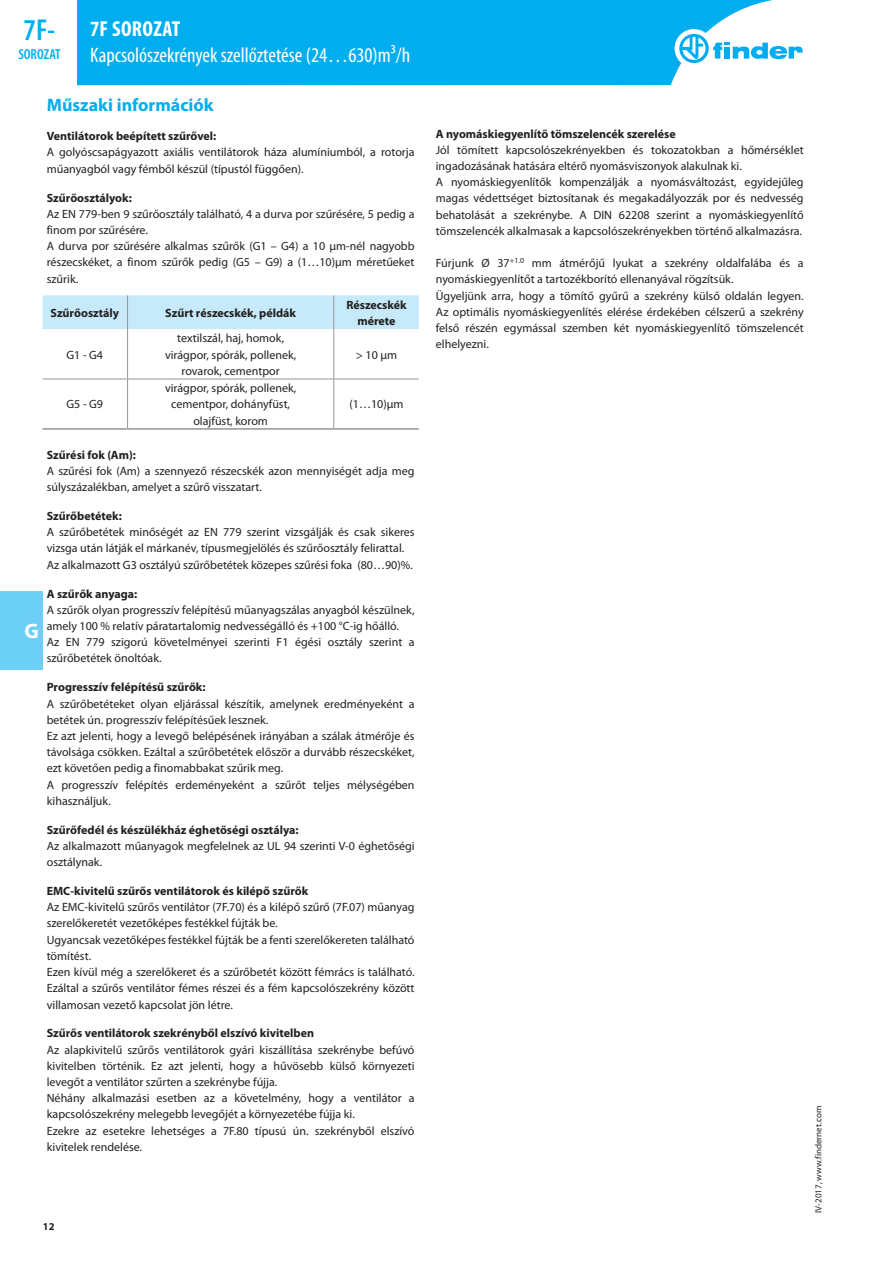
<style>
.page{position:relative;width:893px;height:1263px;background:#fff}
.page>*{position:absolute;margin:0;border:0;box-sizing:border-box;transform-origin:0 0}
.t1{font:600 condensed 30.3px "Myriad Pro";color:#00aeef}
.t2{font:700 condensed 21.75px "Myriad Pro";letter-spacing:.02em;color:#fff}
.t3{font:condensed 21px "Myriad Pro";color:#fff}
.t4{font:700 21px "Myriad Pro";color:#fff}
.t5{font:700 18px "Myriad Pro";color:#00aeef}
.t6{font:600 condensed 14.55px "Myriad Pro";color:#00aeef}
.t7{font:12px/16.2px "Myriad Pro";color:#231f20}
.t8{font:700 12px/16.2px "Myriad Pro";color:#231f20;text-align:center}
.t9{font:700 10.5px "Myriad Pro";color:#231f20}
.t10{font:9px "Myriad Pro";color:#231f20}
</style>
<div class="page">
<div style="left:0;top:591px;width:43px;height:79px;background:#6bcff6"></div>
<div style="left:77px;top:0;width:696px;height:85px;background:#00aeef"></div>
<div style="left:675px;top:29px;width:38px;height:39px;background:#fff;border-radius:50%"></div>
<svg style="left:679px;top:34px;width:124px;height:29px"></svg>
<div style="left:43px;top:295px;width:376px;height:34px;background:#c6eafa"></div>
<hr style="left:127px;top:295px;width:1px;height:34px;background:#939598">
<hr style="left:333px;top:295px;width:1px;height:34px;background:#939598">
<hr style="left:127px;top:329px;width:1px;height:50px;background:#939598">
<hr style="left:333px;top:329px;width:1px;height:50px;background:#939598">
<hr style="left:127px;top:379px;width:1px;height:49px;background:#939598">
<hr style="left:333px;top:379px;width:1px;height:49px;background:#939598">
<hr style="left:43px;top:428px;width:85px;height:2px;background:#939598">
<hr style="left:128px;top:428px;width:206px;height:2px;background:#939598">
<hr style="left:334px;top:428px;width:85px;height:2px;background:#939598">
<hr style="left:43px;top:379px;width:85px;height:1px;background:#939598">
<hr style="left:128px;top:379px;width:206px;height:1px;background:#939598">
<hr style="left:334px;top:379px;width:85px;height:1px;background:#939598">
<h1 class="t1" style="left:24px;top:13px;width:33px">7F-</h1>
<p class="t6" style="left:18px;top:47px;width:44px">SOROZAT</p>
<h3 class="t5" style="left:47px;top:93px;width:168px">Műszaki információk</h3>
<p class="t8" style="left:47px;top:128px;width:171px">Ventilátorok beépített szűrővel:</p>
<p class="t7" style="left:47px;top:144px;width:369px">A golyóscsapágyazott axiális ventilátorok háza alumíniumból, a rotorja műanyagból vagy fémből készül (típustól függően).</p>
<p class="t8" style="left:47px;top:189px;width:87px">Szűrőosztályok:</p>
<p class="t7" style="left:47px;top:205px;width:369px">Az EN 779-ben 9 szűrőosztály található, 4 a durva por szűrésére, 5 pedig a finom por szűrésére.<br>A durva por szűrésére alkalmas szűrők (G1 – G4) a 10 μm-nél nagyobb részecskéket, a finom szűrők pedig (G5 – G9) a (1…10)μm méretűeket szűrik.</p>
<p class="t8" style="left:51px;top:304px;width:70px">Szűrőosztály</p>
<p class="t8" style="left:165px;top:304px;width:132px">Szűrt részecskék, példák</p>
<p class="t8" style="left:346px;top:296px;width:62px">Részecskék mérete</p>
<p class="t7" style="left:67px;top:346px;width:38px">G1 - G4</p>
<h2 class="t2" style="left:90px;top:16px;width:92px">7F SOROZAT</h2>
<h3 class="t3" style="left:90px;top:42px;width:322px">Kapcsolószekrények szellőztetése (24…630)m³/h</h3>
<p class="t7" style="left:165px;top:330px;width:133px;text-align:center">textilszál, haj, homok, virágpor, spórák, pollenek, rovarok, cementpor</p>
<p class="t7" style="left:356px;top:346px;width:43px">&gt; 10 μm</p>
<h3 class="t4" style="left:24px;top:618px;width:16px">G</h3>
<p class="t7" style="left:67px;top:396px;width:38px">G5 - G9</p>
<p class="t7" style="left:165px;top:380px;width:133px;text-align:center">virágpor, spórák, pollenek, cementpor, dohányfüst, olajfüst, korom</p>
<p class="t7" style="left:350px;top:396px;width:55px">(1…10)μm</p>
<p class="t8" style="left:47px;top:446px;width:91px">Szűrési fok (Am):</p>
<p class="t7" style="left:47px;top:462px;width:369px">A szűrési fok (Am) a szennyező részecskék azon mennyiségét adja meg súlyszázalékban, amelyet a szűrő visszatart.</p>
<p class="t8" style="left:47px;top:507px;width:77px">Szűrőbetétek:</p>
<p class="t7" style="left:47px;top:524px;width:369px">A szűrőbetétek minőségét az EN 779 szerint vizsgálják és csak sikeres vizsga után látják el márkanév, típusmegjelölés és szűrőosztály felirattal.<br>Az alkalmazott G3 osztályú szűrőbetétek közepes szűrési foka (80…90)%.</p>
<p class="t8" style="left:47px;top:585px;width:92px">A szűrők anyaga:</p>
<p class="t7" style="left:47px;top:601px;width:369px">A szűrők olyan progresszív felépítésű műanyagszálas anyagból készülnek, amely 100 % relatív páratartalomig nedvességálló és +100 °C-ig hőálló.<br>Az EN 779 szigorú követelményei szerinti F1 égési osztály szerint a szűrőbetétek önoltóak.</p>
<p class="t8" style="left:47px;top:679px;width:160px">Progresszív felépítésű szűrők:</p>
<p class="t7" style="left:47px;top:695px;width:369px">A szűrőbetéteket olyan eljárással készítik, amelynek eredményeként a betétek ún. progresszív felépítésűek lesznek.<br>Ez azt jelenti, hogy a levegő belépésének irányában a szálak átmérője és távolsága csökken. Ezáltal a szűrőbetétek először a durvább részecskéket, ezt követően pedig a finomabbakat szűrik meg.<br>A progresszív felépítés erdeményeként a szűrőt teljes mélységében kihasználjuk.</p>
<p class="t8" style="left:47px;top:821px;width:253px">Szűrőfedél és készülékház éghetőségi osztálya:</p>
<p class="t7" style="left:47px;top:838px;width:369px">Az alkalmazott műanyagok megfelelnek az UL 94 szerinti V-0 éghetőségi osztálynak.</p>
<p class="t8" style="left:47px;top:882px;width:263px">EMC-kivitelű szűrős ventilátorok és kilépő szűrők</p>
<p class="t7" style="left:47px;top:899px;width:369px">Az EMC-kivitelű szűrős ventilátor (7F.70) és a kilépő szűrő (7F.07) műanyag szerelőkeretét vezetőképes festékkel fújták be.<br>Ugyancsak vezetőképes festékkel fújták be a fenti szerelőkereten található tömítést.<br>Ezen kívül még a szerelőkeret és a szűrőbetét között fémrács is található.<br>Ezáltal a szűrős ventilátor fémes részei és a fém kapcsolószekrény között villamosan vezető kapcsolat jön létre.</p>
<p class="t8" style="left:47px;top:1025px;width:269px">Szűrős ventilátorok szekrényből elszívó kivitelben</p>
<p class="t7" style="left:47px;top:1041px;width:369px">Az alapkivitelű szűrős ventilátorok gyári kiszállítása szekrénybe befúvó kivitelben történik. Ez azt jelenti, hogy a hűvösebb külső környezeti levegőt a ventilátor szűrten a szekrénybe fújja.<br>Néhány alkalmazási esetben az a követelmény, hogy a ventilátor a kapcsolószekrény melegebb levegőjét a környezetébe fújja ki.<br>Ezekre az esetekre lehetséges a 7F.80 típusú ún. szekrényből elszívó kivitelek rendelése.</p>
<p class="t9" style="left:43px;top:1219px;width:13px">12</p>
<p class="t8" style="left:436px;top:125px;width:241px">A nyomáskiegyenlítő tömszelencék szerelése</p>
<p class="t7" style="left:436px;top:142px;width:369px">Jól tömített kapcsolószekrényekben és tokozatokban a hőmérséklet ingadozásának hatására eltérő nyomásviszonyok alakulnak ki.<br>A nyomáskiegyenlítők kompenzálják a nyomásváltozást, egyidejűleg magas védettséget biztosítanak és megakadályozzák por és nedvesség behatolását a szekrénybe. A DIN 62208 szerint a nyomáskiegyenlítő tömszelencék alkalmasak a kapcsolószekrényekben történő alkalmazásra.</p>
<p class="t7" style="left:436px;top:255px;width:369px">Fúrjunk Ø 37<sup>+1.0</sup> mm átmérőjű lyukat a szekrény oldalfalába és a nyomáskiegyenlítőt a tartozékborító ellenanyával rögzítsük.<br>Ügyeljünk arra, hogy a tömítő gyűrű a szekrény külső oldalán legyen.<br>Az optimális nyomáskiegyenlítés elérése érdekében célszerű a szekrény felső részén egymással szemben két nyomáskiegyenlítő tömszelencét elhelyezni.</p>
<p class="t10" style="left:813px;top:1213px;width:108px;rotate:-90deg">IV-2017, www.findernet.com</p>
</div>
